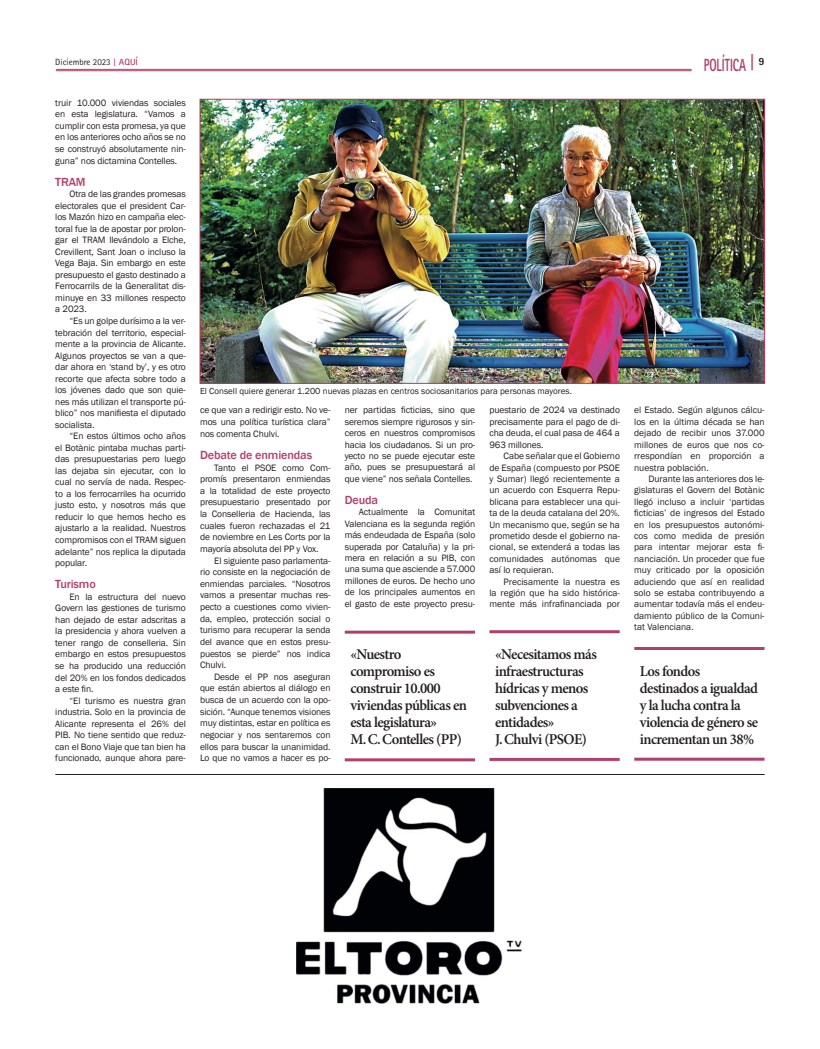
<style>
.page{position:relative;width:820px;height:1049px;background:#fff}
.page>*{position:absolute;margin:0;border:0;box-sizing:border-box;transform-origin:0 0}
.t1{font:800 17.6px "Rotis Sans Serif Std";color:#b23f6a;scale:.64 1}
.t2{font:600 15px/17px "Minion Pro";letter-spacing:-.04em;color:#231f20}
.t3{font:500 12.1px "Franklin Gothic";letter-spacing:-.01em;color:#b23f6a}
.t4{font:9.5px/11.5px "Franklin Gothic";letter-spacing:-.01em;color:#231f20;text-align:justify}
.t5{font:9px "Franklin Gothic";color:#231f20}
.t6{font:9px "Rotis Sans Serif Std";color:#231f20}
.s1{font-family:"Rotis Serif Std";font-weight:700;color:#b23f6a}
.s2{font-weight:700;color:#b23f6a}
.s3{font-size:18.2px}
</style>
<div class="page">
<hr style="left:56px;top:69px;width:635px;height:1px;background:#b23f6a">
<hr style="left:56px;top:71px;width:635px;height:1px;background:#b23f6a">
<hr style="left:55px;top:774px;width:709px;height:1px;background:#231f20">
<img style="left:297px;top:789px;width:225px;height:214px">
<hr style="left:344px;top:631px;width:131px;height:3px;background:#b23f6a">
<hr style="left:344px;top:758px;width:131px;height:3px;background:#b23f6a">
<hr style="left:489px;top:630px;width:130px;height:3px;background:#b23f6a">
<hr style="left:489px;top:758px;width:130px;height:3px;background:#b23f6a">
<hr style="left:634px;top:647px;width:130px;height:3px;background:#b23f6a">
<hr style="left:634px;top:758px;width:130px;height:3px;background:#b23f6a">
<img style="left:201px;top:101px;width:561px;height:281px">
<div style="left:199px;top:99px;width:565px;height:285px;border:1px solid #b23f6a"></div>
<p class="t6" style="left:55px;top:57px;width:84px">Diciembre 2023 <span class="s1">|</span> <span class="s2">AQUÍ</span></p>
<h1 class="t1" style="left:703px;top:54px;width:97px">POLÍTICA <span class="s3">|</span> <sup>9</sup></h1>
<p class="t4" style="left:55px;top:97px;width:132px">truir 10.000 viviendas sociales en esta legislatura. “Vamos a cumplir con esta promesa, ya que en los anteriores ocho años se no se construyó absolutamente nin&shy;guna” nos dictamina Contelles.</p>
<p class="t3" style="left:55px;top:174px;width:32px">TRAM</p>
<p class="t4" style="left:55px;top:188px;width:132px;text-indent:14px">Otra de las grandes promesas electorales que el president Car&shy;los Mazón hizo en campaña elec&shy;toral fue la de apostar por prolon&shy;gar el TRAM llevándolo a Elche, Crevillent, Sant Joan o incluso la Vega Baja. Sin embargo en este presupuesto el gasto destinado a Ferrocarrils de la Generalitat dis&shy;minuye en 33 millones respecto a 2023.</p>
<p class="t4" style="left:55px;top:315px;width:132px;text-indent:14px">“Es un golpe durísimo a la ver&shy;tebración del territorio, especial&shy;mente a la provincia de Alicante.<br>Algunos proyectos se van a que&shy;dar ahora en ‘stand by’, y es otro recorte que afecta sobre todo a los jóvenes dado que son quie&shy;nes más utilizan el transporte pú&shy;blico” nos manifiesta el diputado socialista.</p>
<p class="t4" style="left:55px;top:430px;width:132px;text-indent:14px">“En estos últimos ocho años el Botànic pintaba muchas parti&shy;das presupuestarias pero luego las dejaba sin ejecutar, con lo cual no servía de nada. Respec&shy;to a los ferrocarriles ha ocurrido justo esto, y nosotros más que reducir lo que hemos hecho es ajustarlo a la realidad. Nuestros compromisos con el TRAM siguen adelante” nos replica la diputada popular.</p>
<p class="t3" style="left:55px;top:577px;width:42px">Turismo</p>
<p class="t4" style="left:55px;top:591px;width:132px;text-indent:14px">En la estructura del nuevo Govern las gestiones de turismo han dejado de estar adscritas a la presidencia y ahora vuelven a tener rango de conselleria. Sin embargo en estos presupuestos se ha producido una reducción del 20% en los fondos dedicados a este fin.</p>
<p class="t4" style="left:55px;top:695px;width:132px;text-indent:14px">“El turismo es nuestra gran industria. Solo en la provincia de Alicante representa el 26% del PIB. No tiene sentido que reduz&shy;can el Bono Viaje que tan bien ha funcionado, aunque ahora pare-</p>
<p class="t5" style="left:200px;top:385px;width:373px">El Consell quiere generar 1.200 nuevas plazas en centros sociosanitarios para personas mayores.</p>
<p class="t4" style="left:200px;top:405px;width:132px">ce que van a redirigir esto. No ve&shy;mos una política turística clara” nos comenta Chulvi.</p>
<p class="t3" style="left:200px;top:447px;width:114px">Debate de enmiendas</p>
<p class="t4" style="left:200px;top:462px;width:132px;text-indent:14px">Tanto el PSOE como Com&shy;promís presentaron enmiendas a la totalidad de este proyecto presupuestario presentado por la Conselleria de Hacienda, las cuales fueron rechazadas el 21 de noviembre en Les Corts por la mayoría absoluta del PP y Vox.</p>
<p class="t4" style="left:200px;top:555px;width:132px;text-indent:14px">El siguiente paso parlamenta&shy;rio consiste en la negociación de enmiendas parciales. “Nosotros vamos a presentar muchas res&shy;pecto a cuestiones como vivien&shy;da, empleo, protección social o turismo para recuperar la senda del avance que en estos presu&shy;puestos se pierde” nos indica Chulvi.</p>
<p class="t4" style="left:200px;top:671px;width:132px;text-indent:14px">Desde el PP nos aseguran que están abiertos al diálogo en busca de un acuerdo con la opo&shy;sición. “Aunque tenemos visiones muy distintas, estar en política es negociar y nos sentaremos con ellos para buscar la unanimidad.<br>Lo que no vamos a hacer es po-</p>
<p class="t4" style="left:344px;top:405px;width:132px">ner partidas ficticias, sino que seremos siempre rigurosos y sin&shy;ceros en nuestros compromisos hacia los ciudadanos. Si un pro&shy;yecto no se puede ejecutar este año, pues se presupuestará al que viene” nos señala Contelles.</p>
<p class="t3" style="left:344px;top:492px;width:35px">Deuda</p>
<p class="t4" style="left:344px;top:507px;width:132px;text-indent:14px">Actualmente la Comunitat Valenciana es la segunda región más endeudada de España (solo superada por Cataluña) y la pri&shy;mera en relación a su PIB, con una suma que asciende a 57.000 millones de euros. De hecho uno de los principales aumentos en el gasto de este proyecto presu-</p>
<p class="t4" style="left:489px;top:405px;width:132px">puestario de 2024 va destinado precisamente para el pago de di&shy;cha deuda, el cual pasa de 464 a 963 millones.</p>
<p class="t4" style="left:489px;top:450px;width:132px;text-indent:14px">Cabe señalar que el Gobierno de España (compuesto por PSOE y Sumar) llegó recientemente a un acuerdo con Esquerra Repu&shy;blicana para establecer una qui&shy;ta de la deuda catalana del 20%.<br>Un mecanismo que, según se ha prometido desde el gobierno na&shy;cional, se extenderá a todas las comunidades autónomas que así lo requieran.</p>
<p class="t4" style="left:489px;top:576px;width:132px;text-indent:14px">Precisamente la nuestra es la región que ha sido histórica&shy;mente más infrafinanciada por</p>
<h2 class="t2" style="left:350px;top:646px;width:118px">«Nuestro compromiso es construir 10.000 viviendas públicas en esta legislatura»<br>M. C. Contelles (PP)</h2>
<h2 class="t2" style="left:495px;top:646px;width:103px">«Necesitamos más infraestructuras hídricas y menos subvenciones a entidades»<br>J. Chulvi (PSOE)</h2>
<p class="t4" style="left:634px;top:405px;width:132px">el Estado. Según algunos cálcu&shy;los en la última década se han dejado de recibir unos 37.000 millones de euros que nos co&shy;rrespondían en proporción a nuestra población.</p>
<p class="t4" style="left:634px;top:473px;width:132px;text-indent:14px">Durante las anteriores dos le&shy;gislaturas el Govern del Botànic llegó incluso a incluir ‘partidas ficticias’ de ingresos del Estado en los presupuestos autonómi&shy;cos como medida de presión para intentar mejorar esta fi&shy;nanciación. Un proceder que fue muy criticado por la oposición aduciendo que así en realidad solo se estaba contribuyendo a aumentar todavía más el endeu&shy;damiento público de la Comuni&shy;tat Valenciana.</p>
<h2 class="t2" style="left:639px;top:663px;width:120px">Los fondos destinados a igualdad y la lucha contra la violencia de género se incrementan un 38%</h2>
</div>
